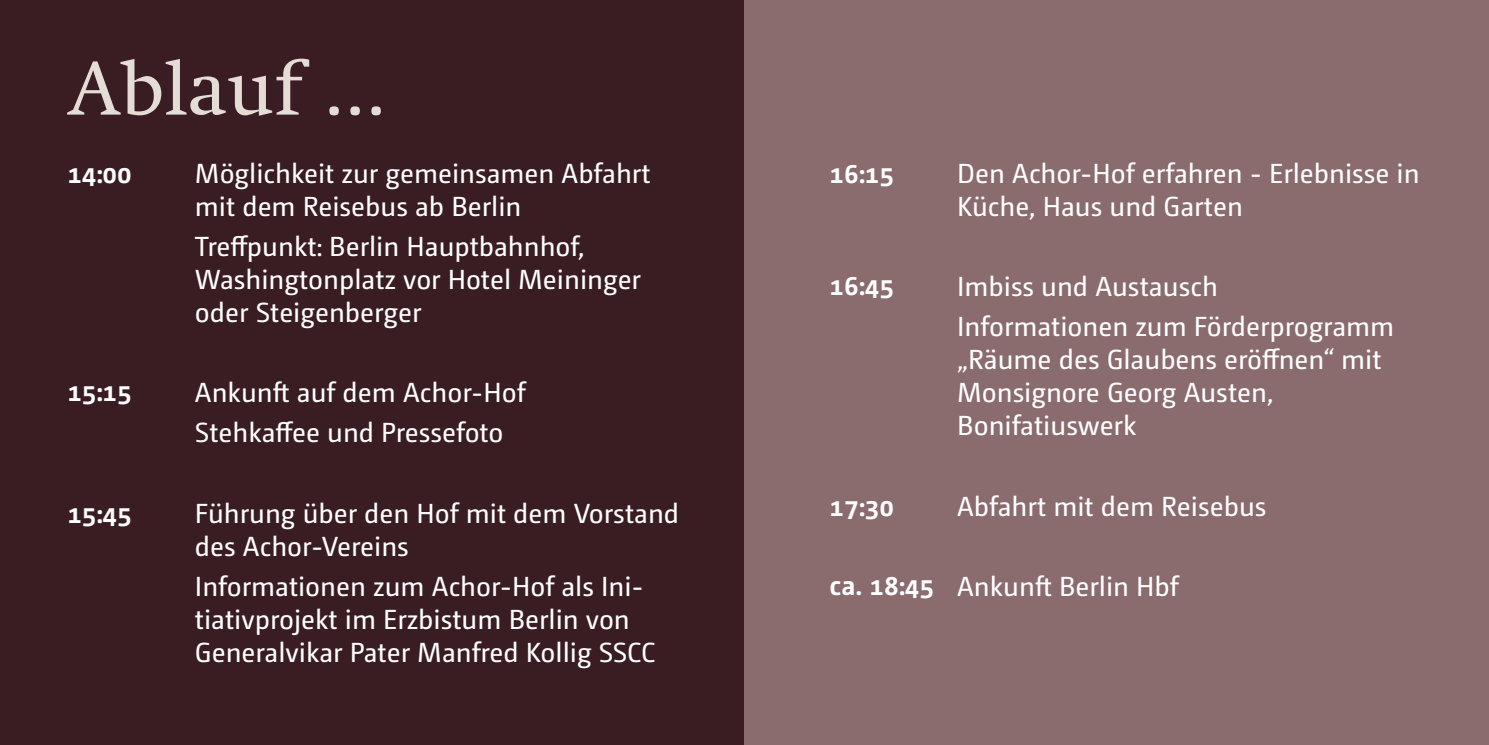
<style>
.page{position:relative;width:1489px;height:745px;background:#fff}
.page>*{position:absolute;margin:0;border:0;box-sizing:border-box;transform-origin:0 0}
.t1{font:77.5px "Swift Com";color:#e3ddd5}
.t2{font:27.5px/33px "Camingo Dos Pro";color:#fff}
.t3{font:700 27.5px "Camingo Dos Pro";color:#fff}
</style>
<div class="page">
<div style="left:0;top:0;width:744px;height:744px;background:#3a1d23"></div>
<div style="left:744px;top:0;width:744px;height:744px;background:#8a6b6e"></div>
<h1 class="t1" style="left:67px;top:43px;width:320px">Ablauf ...</h1>
<p class="t3" style="left:67px;top:156px;width:66px">14:00</p>
<p class="t2" style="left:195px;top:156px;width:457px">Möglichkeit zur gemeinsamen Abfahrt mit dem Reisebus ab Berlin</p>
<p class="t2" style="left:195px;top:229px;width:447px">Treffpunkt: Berlin Hauptbahnhof,<br>Washingtonplatz vor Hotel Meininger oder Steigenberger</p>
<p class="t3" style="left:67px;top:374px;width:66px">15:15</p>
<p class="t2" style="left:195px;top:372px;width:332px;line-height:40px">Ankunft auf dem Achor-Hof<br>Stehkaffee und Pressefoto</p>
<p class="t3" style="left:67px;top:496px;width:66px">15:45</p>
<p class="t2" style="left:195px;top:496px;width:485px">Führung über den Hof mit dem Vorstand des Achor-Vereins</p>
<p class="t2" style="left:195px;top:569px;width:462px">Informationen zum Achor-Hof als Ini&shy;tiativprojekt im Erzbistum Berlin von<br>Generalvikar Pater Manfred Kollig SSCC</p>
<p class="t3" style="left:829px;top:156px;width:66px">16:15</p>
<p class="t2" style="left:957px;top:156px;width:464px">Den Achor-Hof erfahren - Erlebnisse in<br>Küche, Haus und Garten</p>
<p class="t3" style="left:829px;top:269px;width:66px">16:45</p>
<p class="t2" style="left:957px;top:266px;width:438px;line-height:40px">Imbiss und Austausch<br>Informationen zum Förderprogramm</p>
<p class="t2" style="left:957px;top:343px;width:426px">„Räume des Glaubens eröffnen“ mit<br>Monsignore Georg Austen,<br>Bonifatiuswerk</p>
<p class="t3" style="left:829px;top:489px;width:66px">17:30</p>
<p class="t2" style="left:957px;top:489px;width:311px">Abfahrt mit dem Reisebus</p>
<p class="t3" style="left:829px;top:568px;width:106px">ca. 18:45</p>
<p class="t2" style="left:957px;top:569px;width:223px">Ankunft Berlin Hbf</p>
</div>
